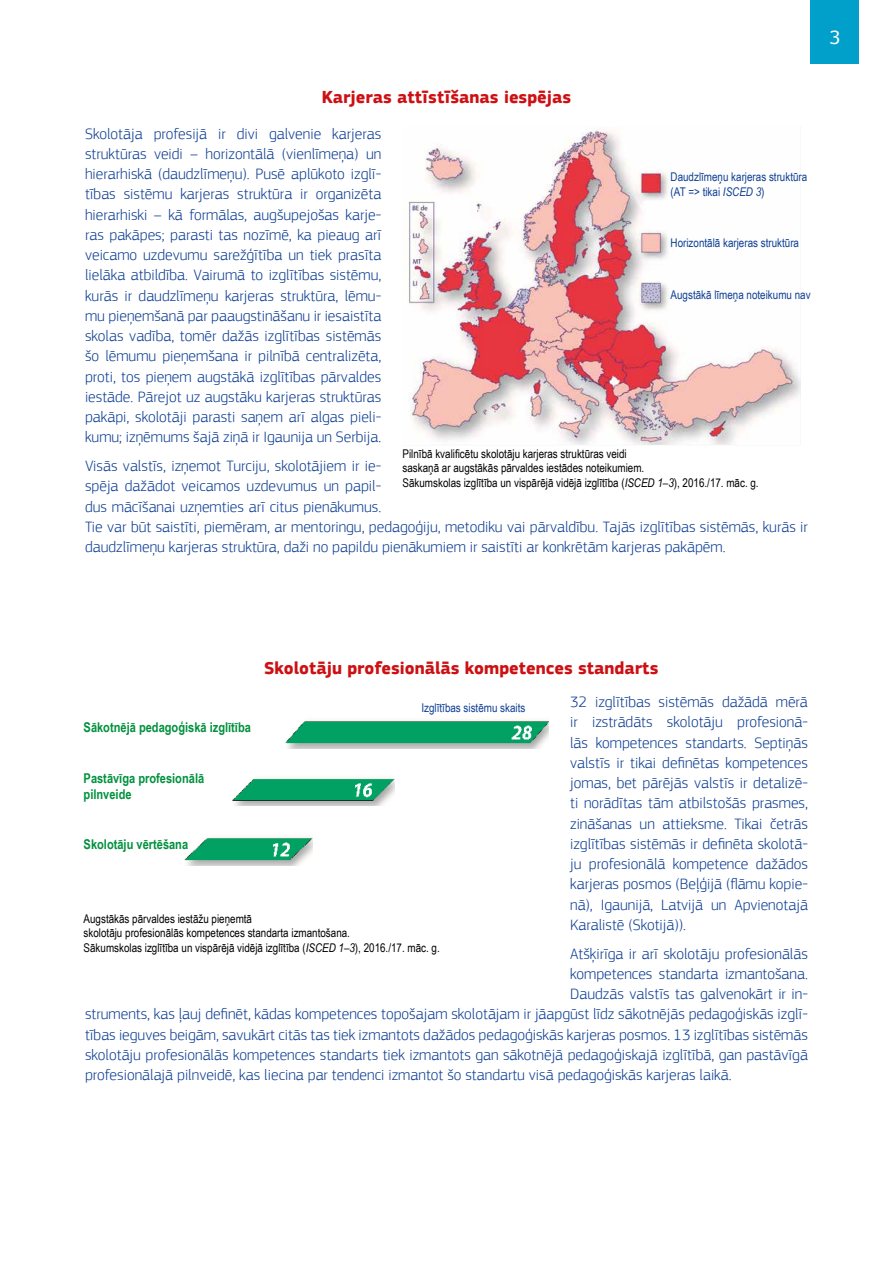
<style>
.page{position:relative;width:893px;height:1263px;background:#fff}
.page>*{position:absolute;margin:0;border:0;box-sizing:border-box;transform-origin:0 0}
.t1{font:700 18px "PF Square Sans Pro";color:#cd1013}
.t2{font:18px "Verdana";color:#fff}
.t3{font:300 15.75px/20.2px "PF Square Sans Pro";color:#0f3f93;text-align:justify}
.t4{font:700 13.5px/16.2px "Arial Narrow";color:#00913d}
.t5{font:12px/14.4px "Arial Narrow";color:#000}
.t6{font:12px/14.4px "Arial Narrow";color:#0f3f93}
.s1{font-style:italic}
</style>
<div class="page">
<div style="left:811px;top:0;width:48px;height:64px;background:#00a0cb"></div>
<img style="left:404px;top:129px;width:397px;height:316px">
<img style="left:286px;top:720px;width:263px;height:28px">
<img style="left:232px;top:778px;width:162px;height:28px">
<img style="left:185px;top:837px;width:128px;height:28px">
<p class="t1" style="left:322px;top:86px;width:251px">Karjeras attīstīšanas iespējas</p>
<p class="t3" style="left:85px;top:123px;width:298px">Skolotāja profesijā ir divi galvenie karjeras struktūras veidi – horizontālā (vienlīmeņa) un hierarhiskā (daudzlīmeņu). Pusē aplūkoto izglī&shy;tības sistēmu karjeras struktūra ir organizēta hierarhiski – kā formālas, augšupejošas karje&shy;ras pakāpes; parasti tas nozīmē, ka pieaug arī veicamo uzdevumu sarežģītība un tiek prasīta lielāka atbildība. Vairumā to izglītības sistēmu, kurās ir daudzlīmeņu karjeras struktūra, lēmu&shy;mu pieņemšanā par paaugstināšanu ir iesaistīta skolas vadība, tomēr dažās izglītības sistēmās šo lēmumu pieņemšana ir pilnībā centralizēta, proti, tos pieņem augstākā izglītības pārvaldes iestāde. Pārejot uz augstāku karjeras struktūras pakāpi, skolotāji parasti saņem arī algas pieli&shy;kumu; izņēmums šajā ziņā ir Igaunija un Serbija.</p>
<p class="t3" style="left:85px;top:456px;width:724px;text-align:left">Visās valstīs, izņemot Turciju, skolotājiem ir ie-<br>spēja dažādot veicamos uzdevumus un papil-<br>dus mācīšanai uzņemties arī citus pienākumus.<br>Tie var būt saistīti, piemēram, ar mentoringu, pedagoģiju, metodiku vai pārvaldību. Tajās izglītības sistēmās, kurās ir daudzlīmeņu karjeras struktūra, daži no papildu pienākumiem ir saistīti ar konkrētām karjeras pakāpēm.</p>
<p class="t6" style="left:671px;top:169px;width:138px">Daudzlīmeņu karjeras struktūra (AT =&gt; tikai <span class="s1">ISCED 3</span>)</p>
<p class="t6" style="left:671px;top:235px;width:130px">Horizontālā karjeras struktūra</p>
<p class="t6" style="left:671px;top:287px;width:142px">Augstākā līmeņa noteikumu nav</p>
<p class="t5" style="left:403px;top:446px;width:358px">Pilnībā kvalificētu skolotāju karjeras struktūras veidi<br>saskaņā ar augstākās pārvaldes iestādes noteikumiem.<br>Sākumskolas izglītība un vispārējā vidējā izglītība (<span class="s1">ISCED 1–3</span>), 2016./17. māc. g.</p>
<p class="t2" style="left:829px;top:26px;width:13px">3</p>
<p class="t1" style="left:264px;top:657px;width:396px">Skolotāju profesionālās kompetences standarts</p>
<p class="t3" style="left:570px;top:692px;width:239px">32 izglītības sistēmās dažādā mērā ir izstrādāts skolotāju profesionā&shy;lās kompetences standarts. Septiņās valstīs ir tikai definētas kompetences jomas, bet pārējās valstīs ir detalizē&shy;ti norādītas tām atbilstošās prasmes, zināšanas un attieksme. Tikai četrās izglītības sistēmās ir definēta skolotā&shy;ju profesionālā kompetence dažādos karjeras posmos (Beļģijā (flāmu kopie&shy;nā), Igaunijā, Latvijā un Apvienotajā Karalistē (Skotijā)).</p>
<p class="t3" style="left:570px;top:943px;width:239px">Atšķirīga ir arī skolotāju profesionālās</p>
<p class="t3" style="left:570px;top:963px;width:239px">kompetences standarta izmantošana.</p>
<p class="t3" style="left:570px;top:984px;width:239px">Daudzās valstīs tas galvenokārt ir in-</p>
<p class="t3" style="left:85px;top:1004px;width:724px">struments, kas ļauj definēt, kādas kompetences topošajam skolotājam ir jāapgūst līdz sākotnējās pedagoģiskās izglī-</p>
<p class="t3" style="left:85px;top:1024px;width:724px">tības ieguves beigām, savukārt citās tas tiek izmantots dažādos pedagoģiskās karjeras posmos. 13 izglītības sistēmās</p>
<p class="t3" style="left:85px;top:1044px;width:724px">skolotāju profesionālās kompetences standarts tiek izmantots gan sākotnējā pedagoģiskajā izglītībā, gan pastāvīgā</p>
<p class="t3" style="left:85px;top:1065px;width:648px">profesionālajā pilnveidē, kas liecina par tendenci izmantot šo standartu visā pedagoģiskās karjeras laikā.</p>
<p class="t6" style="left:421px;top:700px;width:105px">Izglītības sistēmu skaits</p>
<p class="t4" style="left:84px;top:718px;width:169px">Sākotnējā pedagoģiskā izglītība</p>
<p class="t4" style="left:84px;top:769px;width:122px">Pastāvīga profesionālā pilnveide</p>
<p class="t4" style="left:84px;top:836px;width:106px">Skolotāju vērtēšana</p>
<p class="t5" style="left:84px;top:911px;width:358px">Augstākās pārvaldes iestāžu pieņemtā<br>skolotāju profesionālās kompetences standarta izmantošana.<br>Sākumskolas izglītība un vispārējā vidējā izglītība (<span class="s1">ISCED 1–3</span>), 2016./17. māc. g.</p>
</div>
